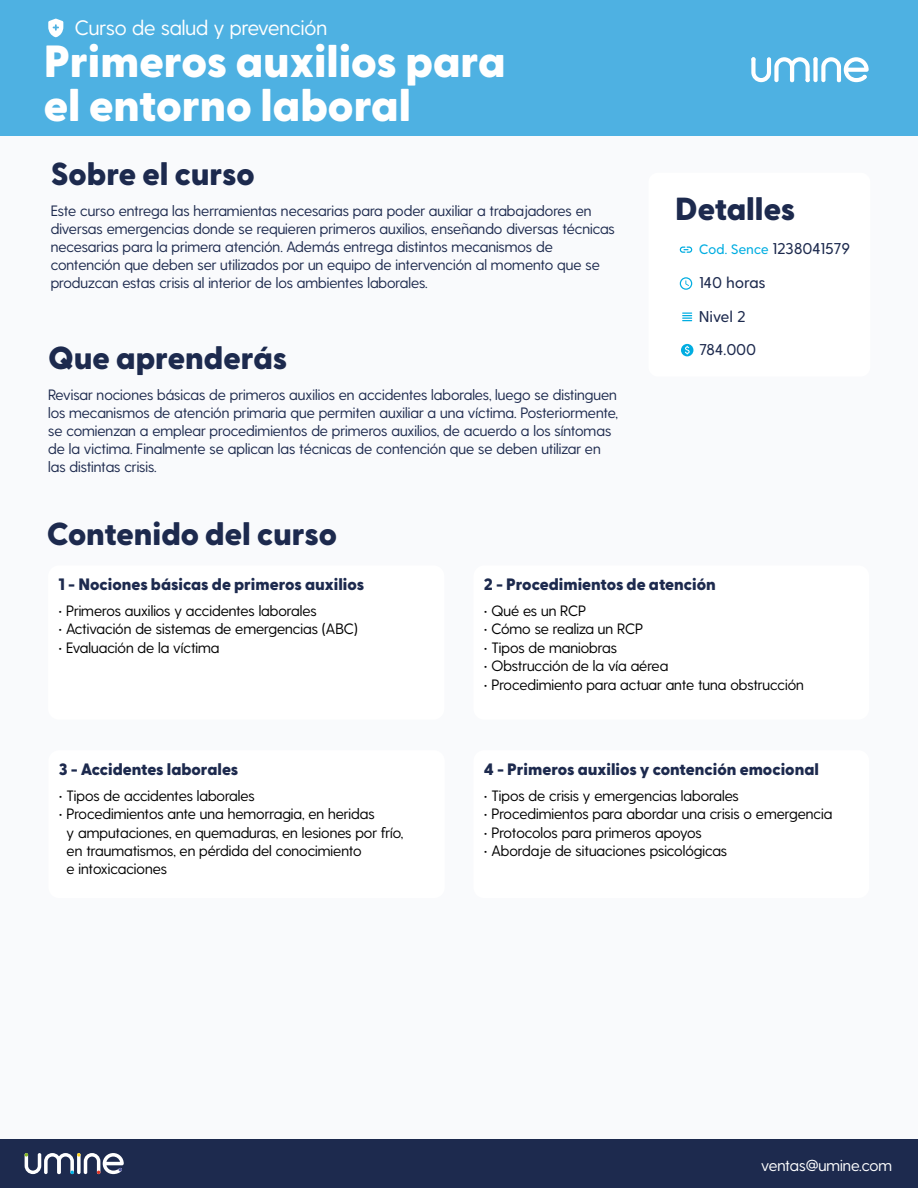
<style>
.page{position:relative;width:918px;height:1188px;background:#fff}
.page>*{position:absolute;margin:0;border:0;box-sizing:border-box;transform-origin:0 0}
.t1{font:800 45px/43.5px "Greycliff CF";color:#fff}
.t2{font:800 31.95px "Greycliff CF";color:#1d2a4e}
.t3{font:21px "Greycliff CF";color:#fff}
.t4{font:800 16.5px "Greycliff CF";color:#1d2a4e}
.t5{font:15.9px "Greycliff CF";color:#fff}
.t6{font:500 15.6px/33.3px "Greycliff CF";letter-spacing:.025em;color:#1d2a4e}
.t7{font:15px/18px "Greycliff CF";color:#1d2a4e}
.t8{font:15px/18.5px "Greycliff CF";color:#000}
.s1{font-size:13.8px;color:#00ade1}
</style>
<div class="page">
<div style="left:0;top:0;width:918px;height:136px;background:#4eb1e2"></div>
<svg style="left:751px;top:57px;width:118px;height:25px"></svg>
<div style="left:0;top:136px;width:918px;height:1052px;background:#f9fafc"></div>
<div style="left:649px;top:173px;width:221px;height:204px;background:#fff;border-radius:9px"></div>
<div style="left:0;top:1139px;width:918px;height:49px;background:#1d2a4e"></div>
<svg style="left:25px;top:1153px;width:99px;height:21px"></svg>
<div style="left:48px;top:565px;width:396px;height:155px;background:#fff;border-radius:11px"></div>
<div style="left:473px;top:565px;width:396px;height:155px;background:#fff;border-radius:11px"></div>
<div style="left:473px;top:750px;width:396px;height:148px;background:#fff;border-radius:11px"></div>
<div style="left:48px;top:750px;width:397px;height:148px;background:#fff;border-radius:11px"></div>
<svg style="left:680px;top:277px;width:12px;height:13px"></svg>
<svg style="left:680px;top:247px;width:12px;height:6px"></svg>
<svg style="left:681px;top:344px;width:12px;height:12px"></svg>
<svg style="left:682px;top:313px;width:10px;height:8px"></svg>
<svg style="left:48px;top:19px;width:15px;height:18px"></svg>
<h3 class="t3" style="left:75px;top:15px;width:254px">Curso de salud y prevención</h3>
<h1 class="t1" style="left:44px;top:38px;width:464px">Primeros auxilios para el entorno laboral</h1>
<h2 class="t2" style="left:51px;top:149px;width:205px">Sobre el curso</h2>
<p class="t7" style="left:51px;top:201px;width:566px">Este curso entrega las herramientas necesarias para poder auxiliar a trabajadores en diversas emergencias donde se requieren primeros auxilios, enseñando diversas técnicas necesarias para la primera atención. Además entrega distintos mecanismos de contención que deben ser utilizados por un equipo de intervención al momento que se produzcan estas crisis al interior de los ambientes laborales.</p>
<h2 class="t2" style="left:48px;top:333px;width:241px">Que aprenderás</h2>
<p class="t7" style="left:48px;top:385px;width:571px">Revisar nociones básicas de primeros auxilios en accidentes laborales, luego se distinguen los mecanismos de atención primaria que permiten auxiliar a una víctima. Posteriormente, se comienzan a emplear procedimientos de primeros auxilios, de acuerdo a los síntomas de la victima. Finalmente se aplican las técnicas de contención que se deben utilizar en las distintas crisis.</p>
<h2 class="t2" style="left:47px;top:509px;width:292px">Contenido del curso</h2>
<h2 class="t2" style="left:675px;top:184px;width:121px">Detalles</h2>
<p class="t6" style="left:699px;top:232px;width:152px"><span class="s1">Cod. Sence</span> 1238041579</p>
<p class="t6" style="left:699px;top:266px;width:68px">140 horas</p>
<p class="t6" style="left:699px;top:300px;width:58px">Nivel 2<br>784.000</p>
<p class="t4" style="left:58px;top:571px;width:307px">1 - Nociones básicas de primeros auxilios</p>
<p class="t8" style="left:58px;top:601px;width:260px">• Primeros auxilios y accidentes laborales</p>
<p class="t8" style="left:58px;top:620px;width:301px">• Activación de sistemas de emergencias (ABC)</p>
<p class="t8" style="left:58px;top:638px;width:163px">• Evaluación de la víctima</p>
<p class="t4" style="left:59px;top:756px;width:181px">3 - Accidentes laborales</p>
<p class="t8" style="left:59px;top:786px;width:197px">• Tipos de accidentes laborales</p>
<p class="t8" style="left:67px;top:804px;width:338px;text-indent:-8px">• Procedimientos ante una hemorragia, en heridas<br>y amputaciones, en quemaduras, en lesiones por frío, en traumatismos, en pérdida del conocimiento<br>e intoxicaciones</p>
<p class="t4" style="left:484px;top:571px;width:234px">2 - Procedimientos de atención</p>
<p class="t8" style="left:484px;top:601px;width:104px">• Qué es un RCP</p>
<p class="t8" style="left:484px;top:620px;width:161px">• Cómo se realiza un RCP</p>
<p class="t8" style="left:484px;top:638px;width:135px">• Tipos de maniobras</p>
<p class="t8" style="left:484px;top:657px;width:186px">• Obstrucción de la vía aérea</p>
<p class="t8" style="left:484px;top:675px;width:322px">• Procedimiento para actuar ante tuna obstrucción</p>
<p class="t4" style="left:484px;top:756px;width:337px">4 - Primeros auxilios y contención emocional</p>
<p class="t8" style="left:484px;top:786px;width:257px">• Tipos de crisis y emergencias laborales</p>
<p class="t8" style="left:484px;top:804px;width:350px">• Procedimientos para abordar una crisis o emergencia</p>
<p class="t8" style="left:484px;top:823px;width:219px">• Protocolos para primeros apoyos</p>
<p class="t8" style="left:484px;top:841px;width:245px">• Abordaje de situaciones psicológicas</p>
<p class="t5" style="left:761px;top:1156px;width:132px">ventas@umine.com</p>
</div>
